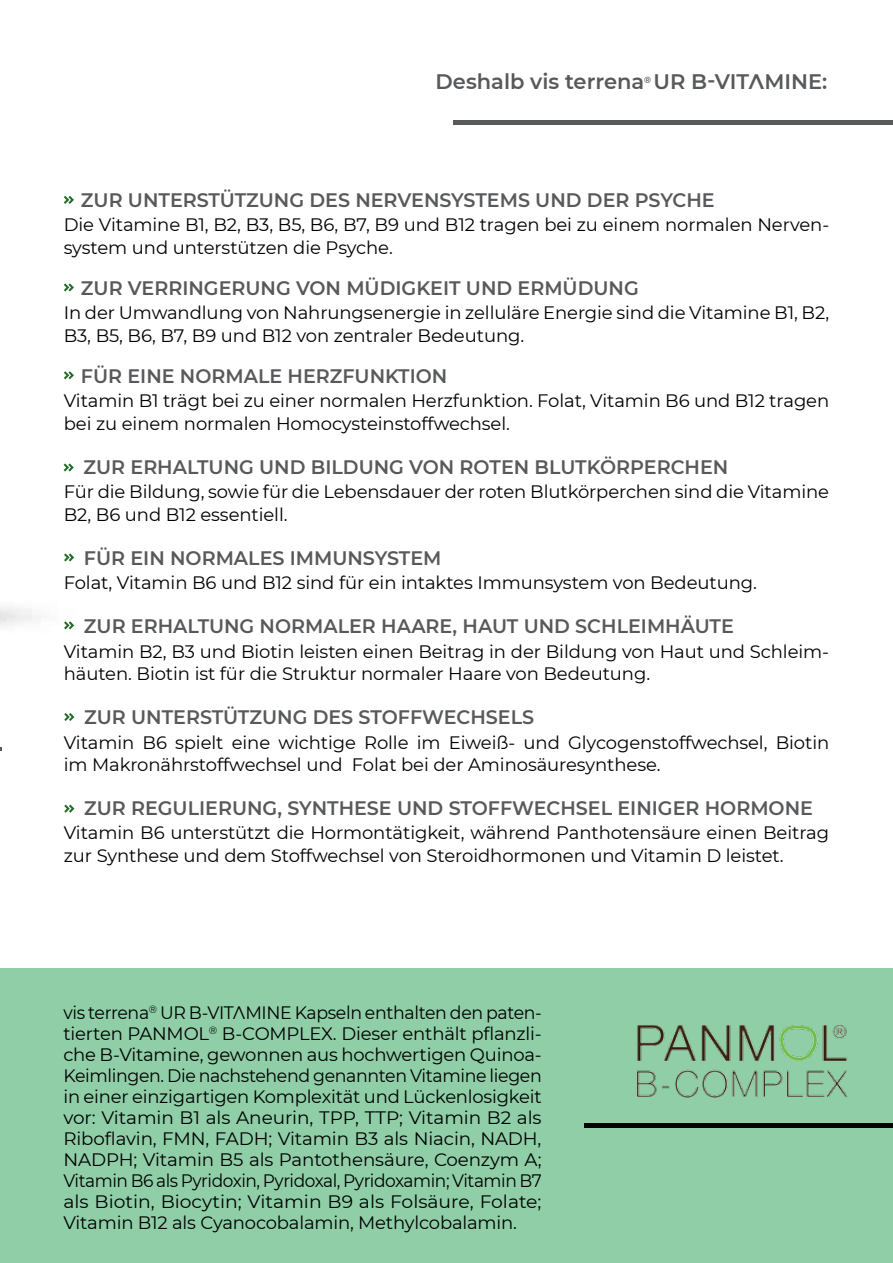
<style>
.page{position:relative;width:893px;height:1263px;background:#fff}
.page>*{position:absolute;margin:0;border:0;box-sizing:border-box;transform-origin:0 0}
.t1{font:600 21px "Montserrat";color:#58595b}
.t2{font:600 19.5px "Montserrat";color:#58595b}
.t3{font:18px/22.5px "Montserrat";letter-spacing:-.005em;color:#000}
.t4{font:18px/21px "Montserrat";letter-spacing:-.005em;color:#000;text-align:justify;scale:.96 1}
.t5{font:600 8.7px "Montserrat";color:#58595b}
</style>
<div class="page">
<div style="left:454px;top:120px;width:439px;height:5px;background:#58595b"></div>
<div style="left:0;top:969px;width:893px;height:294px;background:#8fcea7"></div>
<div style="left:585px;top:1123px;width:308px;height:5px;background:#000"></div>
<img style="left:636px;top:1025px;width:212px;height:73px">
<svg style="left:64px;top:371px;width:10px;height:8px"></svg>
<svg style="left:64px;top:463px;width:10px;height:9px"></svg>
<svg style="left:64px;top:553px;width:10px;height:8px"></svg>
<svg style="left:64px;top:621px;width:10px;height:8px"></svg>
<svg style="left:64px;top:713px;width:10px;height:8px"></svg>
<svg style="left:64px;top:196px;width:10px;height:8px"></svg>
<svg style="left:64px;top:283px;width:10px;height:9px"></svg>
<svg style="left:64px;top:804px;width:10px;height:9px"></svg>
<p class="t1" style="left:436px;top:67px;width:393px">Deshalb vis terrena UR B-VITЛMINE:</p>
<p class="t5" style="left:644px;top:74px;width:8px">®</p>
<p class="t2" style="left:81px;top:186px;width:635px">ZUR UNTERSTÜTZUNG DES NERVENSYSTEMS UND DER PSYCHE</p>
<p class="t3" style="left:64px;top:213px;width:767px">Die Vitamine B1, B2, B3, B5, B6, B7, B9 und B12 tragen bei zu einem normalen Nerven&shy;system und unterstützen die Psyche.</p>
<p class="t2" style="left:81px;top:274px;width:559px">ZUR VERRINGERUNG VON MÜDIGKEIT UND ERMÜDUNG</p>
<p class="t3" style="left:64px;top:301px;width:767px">In der Umwandlung von Nahrungsenergie in zelluläre Energie sind die Vitamine B1, B2,<br>B3, B5, B6, B7, B9 und B12 von zentraler Bedeutung.</p>
<p class="t2" style="left:81px;top:362px;width:368px">FÜR EINE NORMALE HERZFUNKTION</p>
<p class="t3" style="left:64px;top:389px;width:767px">Vitamin B1 trägt bei zu einer normalen Herzfunktion. Folat, Vitamin B6 und B12 tragen bei zu einem normalen Homocysteinstoffwechsel.</p>
<p class="t2" style="left:84px;top:453px;width:646px">ZUR ERHALTUNG UND BILDUNG VON ROTEN BLUTKÖRPERCHEN</p>
<p class="t3" style="left:64px;top:480px;width:767px">Für die Bildung, sowie für die Lebensdauer der roten Blutkörperchen sind die Vitamine<br>B2, B6 und B12 essentiell.</p>
<p class="t2" style="left:84px;top:544px;width:359px">FÜR EIN NORMALES IMMUNSYSTEM</p>
<p class="t3" style="left:64px;top:571px;width:695px">Folat, Vitamin B6 und B12 sind für ein intaktes Immunsystem von Bedeutung.</p>
<p class="t2" style="left:84px;top:612px;width:651px">ZUR ERHALTUNG NORMALER HAARE, HAUT UND SCHLEIMHÄUTE</p>
<p class="t3" style="left:64px;top:639px;width:767px">Vitamin B2, B3 und Biotin leisten einen Beitrag in der Bildung von Haut und Schleim&shy;häuten. Biotin ist für die Struktur normaler Haare von Bedeutung.</p>
<p class="t2" style="left:84px;top:703px;width:451px">ZUR UNTERSTÜTZUNG DES STOFFWECHSELS</p>
<p class="t3" style="left:64px;top:730px;width:767px">Vitamin B6 spielt eine wichtige Rolle im Eiweiß- und Glycogenstoffwechsel, Biotin im Makronährstoffwechsel und Folat bei der Aminosäuresynthese.</p>
<p class="t2" style="left:84px;top:794px;width:730px">ZUR REGULIERUNG, SYNTHESE UND STOFFWECHSEL EINIGER HORMONE</p>
<p class="t3" style="left:64px;top:821px;width:767px">Vitamin B6 unterstützt die Hormontätigkeit, während Panthotensäure einen Beitrag zur Synthese und dem Stoffwechsel von Steroidhormonen und Vitamin D leistet.</p>
<p class="t4" style="left:63px;top:1001px;width:500px">vis terrena<sup>®</sup> UR B-VITЛMINE Kapseln enthalten den paten&shy;tierten PANMOL<sup>®</sup> B-COMPLEX. Dieser enthält pflanzli&shy;che B-Vitamine, gewonnen aus hochwertigen Quinoa-Keimlingen. Die nachstehend genannten Vitamine liegen in einer einzigartigen Komplexität und Lückenlosigkeit vor: Vitamin B1 als Aneurin, TPP, TTP; Vitamin B2 als Riboflavin, FMN, FADH; Vitamin B3 als Niacin, NADH, NADPH; Vitamin B5 als Pantothensäure, Coenzym A; Vitamin B6 als Pyridoxin, Pyridoxal, Pyridoxamin; Vitamin B7 als Biotin, Biocytin; Vitamin B9 als Folsäure, Folate; Vitamin B12 als Cyanocobalamin, Methylcobalamin.</p>
</div>
